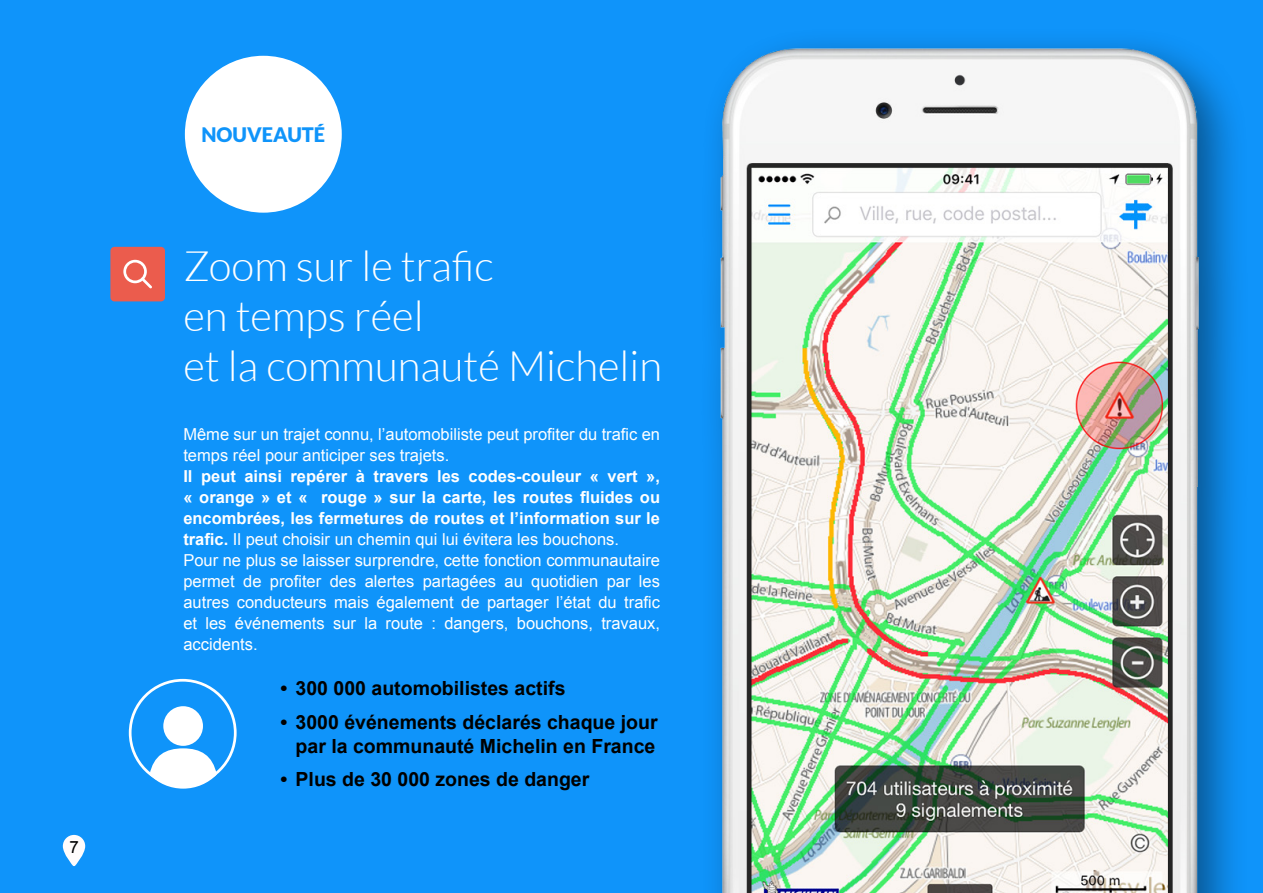
<style>
.page{position:relative;width:1263px;height:893px;background:#0f94fa}
.page>*{position:absolute;margin:0;border:0;box-sizing:border-box;transform-origin:0 0}
.t1{font:300 42px/50.4px "Lato";color:#fff}
.t2{font:900 19.95px "Lato";color:#0f94fa}
.t3{font:700 19.5px/23.4px "Arial";color:#000;text-align:right}
.t4{font:16.8px "Arial";color:#000}
.t5{font:16.5px/21px "Arial";color:#fff}
.s1{font-weight:700}
</style>
<div class="page">
<svg style="left:150px;top:748px;width:67px;height:41px"></svg>
<div style="left:163px;top:706px;width:40px;height:40px;background:#fff;border-radius:50%"></div>
<div style="left:129px;top:679px;width:108px;height:108px;border:3px solid #fff;border-radius:50%"></div>
<img style="left:703px;top:30px;width:545px;height:863px">
<div style="left:183px;top:54px;width:160px;height:160px;background:#fff;border-radius:50%"></div>
<div style="left:182px;top:53px;width:163px;height:163px;border:3px solid #0f94fa;border-radius:50%"></div>
<div style="left:110px;top:247px;width:55px;height:54px;background:#eb5c4d;border-radius:4px"></div>
<svg style="left:123px;top:260px;width:29px;height:29px"></svg>
<svg style="left:63px;top:835px;width:22px;height:31px"></svg>
<p class="t4" style="left:69px;top:836px;width:11px">7</p>
<p class="t2" style="left:201px;top:123px;width:125px">NOUVEAUTÉ</p>
<h1 class="t1" style="left:183px;top:241px;width:480px">Zoom sur le trafic<br>en temps réel<br>et la communauté Michelin</h1>
<p class="t5" style="left:183px;top:423px;width:478px">Même sur un trajet connu, l’automobiliste peut profiter du trafic en temps réel pour anticiper ses trajets.</p>
<p class="t5" style="left:183px;top:465px;width:478px"><span class="s1">Il peut ainsi repérer à travers les codes-couleur « vert », « orange » et « rouge » sur la carte, les routes fluides ou encombrées, les fermetures de routes et l’information sur le trafic.</span> Il peut choisir un chemin qui lui évitera les bouchons.<br>Pour ne plus se laisser surprendre, cette fonction communautaire permet de profiter des alertes partagées au quotidien par les autres conducteurs mais également de partager l’état du trafic et les événements sur la route : dangers, bouchons, travaux, accidents.</p>
<p class="t3" style="left:281px;top:677px;width:286px">• 300 000 automobilistes actifs</p>
<p class="t3" style="left:281px;top:711px;width:378px">• 3000 événements déclarés chaque jour par la communauté Michelin en France</p>
<p class="t3" style="left:281px;top:768px;width:310px">• Plus de 30 000 zones de danger</p>
</div>
